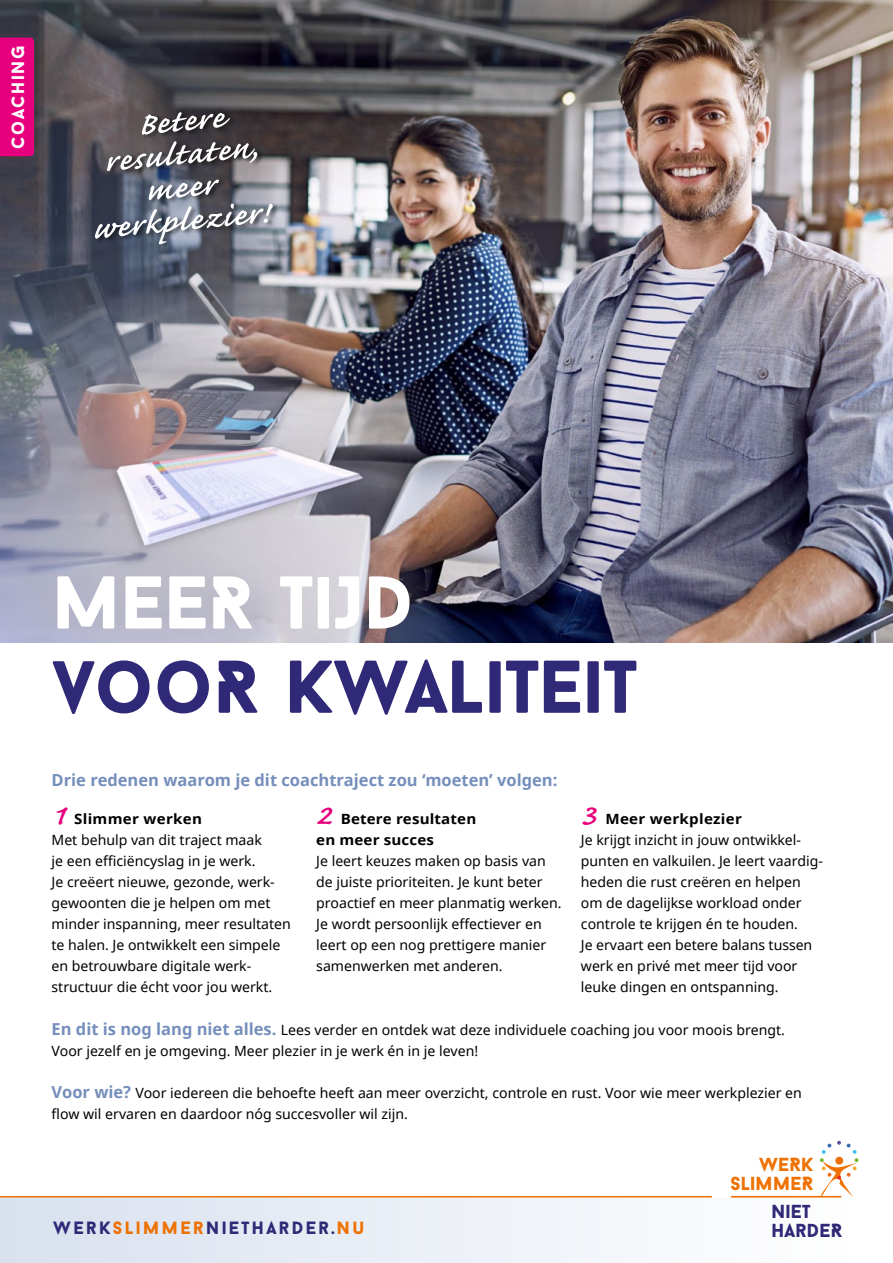
<style>
.page{position:relative;width:893px;height:1263px;background:#fff}
.page>*{position:absolute;margin:0;border:0;box-sizing:border-box;transform-origin:0 0}
.t1{font:900 74.55px "Baron Neue";color:#302978}
.t2{font:900 74.55px "Baron Neue";color:#fff}
.t3{font:36.45px "Caflisch Script MM 556";color:#e6007d;scale:1.07 1}
.t4{font:900 19.05px/18.5px "Baron Neue";color:#ee7203;text-align:right}
.t5{font:900 19.05px/18.5px "Baron Neue";color:#302978}
.t6{font:900 18px "Baron Neue";letter-spacing:.12em;color:#302978}
.t7{font:900 18px "Baron Neue";letter-spacing:.08em;color:#fff}
.t8{font:700 16.5px "Noto Sans";color:#758ebc}
.t9{font:14.1px/21px "Noto Sans";color:#000}
.t10{font:700 14.1px/21px "Noto Sans";letter-spacing:.01em;color:#000;scale:1.07 1}
.s1{font-weight:700;font-size:16.5px;color:#758ebc}
.s2{color:#ee7203}
</style>
<div class="page">
<img style="left:0;top:0;width:893px;height:643px">
<div style="left:0;top:1197px;width:843px;height:66px;background:linear-gradient(to right,#d9e1ef,#fefefe)"></div>
<hr style="left:0;top:1196px;width:712px;height:1px;background:#ee7203">
<div style="left:95px;top:110px;width:185px;height:140px;background:#000;opacity:.6"></div>
<svg style="left:95px;top:107px;width:178px;height:143px;background:#6d6d75"></svg>
<div style="left:0;top:38px;width:34px;height:118px;background:#e6007d"></div>
<hr style="left:731px;top:1196px;width:110px;height:1px;background:#ee7203">
<svg style="left:818px;top:1141px;width:40px;height:58px"></svg>
<p class="t7" style="left:6px;top:149px;width:106px;rotate:-90deg">COACHING</p>
<h1 class="t2" style="left:53px;top:554px;width:363px">MEER TIJD</h1>
<h1 class="t1" style="left:53px;top:639px;width:586px">VOOR KWALITEIT</h1>
<p class="t8" style="left:52px;top:769px;width:507px">Drie redenen waarom je dit coachtraject zou ‘moeten’ volgen:</p>
<h2 class="t3" style="left:52px;top:796px;width:14px">1</h2>
<p class="t10" style="left:74px;top:808px;width:121px">Slimmer werken</p>
<p class="t9" style="left:52px;top:829px;width:241px">Met behulp van dit traject maak<br>je een efficiëncyslag in je werk.<br>Je creëert nieuwe, gezonde, werk&shy;gewoonten die je helpen om met minder inspanning, meer resultaten te halen. Je ontwikkelt een simpele en betrouwbare digitale werk&shy;structuur die écht voor jou werkt.</p>
<h2 class="t3" style="left:316px;top:796px;width:16px">2</h2>
<p class="t10" style="left:316px;top:808px;width:151px;text-indent:25px">Betere resultaten en meer succes</p>
<p class="t9" style="left:316px;top:850px;width:247px">Je leert keuzes maken op basis van de juiste prioriteiten. Je kunt beter proactief en meer planmatig werken.<br>Je wordt persoonlijk effectiever en leert op een nog prettigere manier samenwerken met anderen.</p>
<h2 class="t3" style="left:581px;top:796px;width:16px">3</h2>
<p class="t10" style="left:605px;top:808px;width:129px">Meer werkplezier</p>
<p class="t9" style="left:581px;top:829px;width:243px">Je krijgt inzicht in jouw ontwikkel&shy;punten en valkuilen. Je leert vaardig&shy;heden die rust creëren en helpen om de dagelijkse workload onder controle te krijgen én te houden.<br>Je ervaart een betere balans tussen werk en privé met meer tijd voor leuke dingen en ontspanning.</p>
<p class="t9" style="left:52px;top:1019px;width:735px"><span class="s1">En dit is nog lang niet alles.</span> Lees verder en ontdek wat deze individuele coaching jou voor moois brengt.<br>Voor jezelf en je omgeving. Meer plezier in je werk én in je leven!</p>
<p class="t9" style="left:52px;top:1082px;width:752px"><span class="s1">Voor wie?</span> Voor iedereen die behoefte heeft aan meer overzicht, controle en rust. Voor wie meer werkplezier en flow wil ervaren en daardoor nóg succesvoller wil zijn.</p>
<p class="t6" style="left:53px;top:1216px;width:313px">WERK<span class="s2">SLIMMER</span>NIETHARDER.<span class="s2">NU</span></p>
<h3 class="t4" style="left:730px;top:1155px;width:85px">WERK<br>SLIMMER</h3>
<h3 class="t5" style="left:771px;top:1202px;width:72px">NIET<br>HARDER</h3>
</div>
